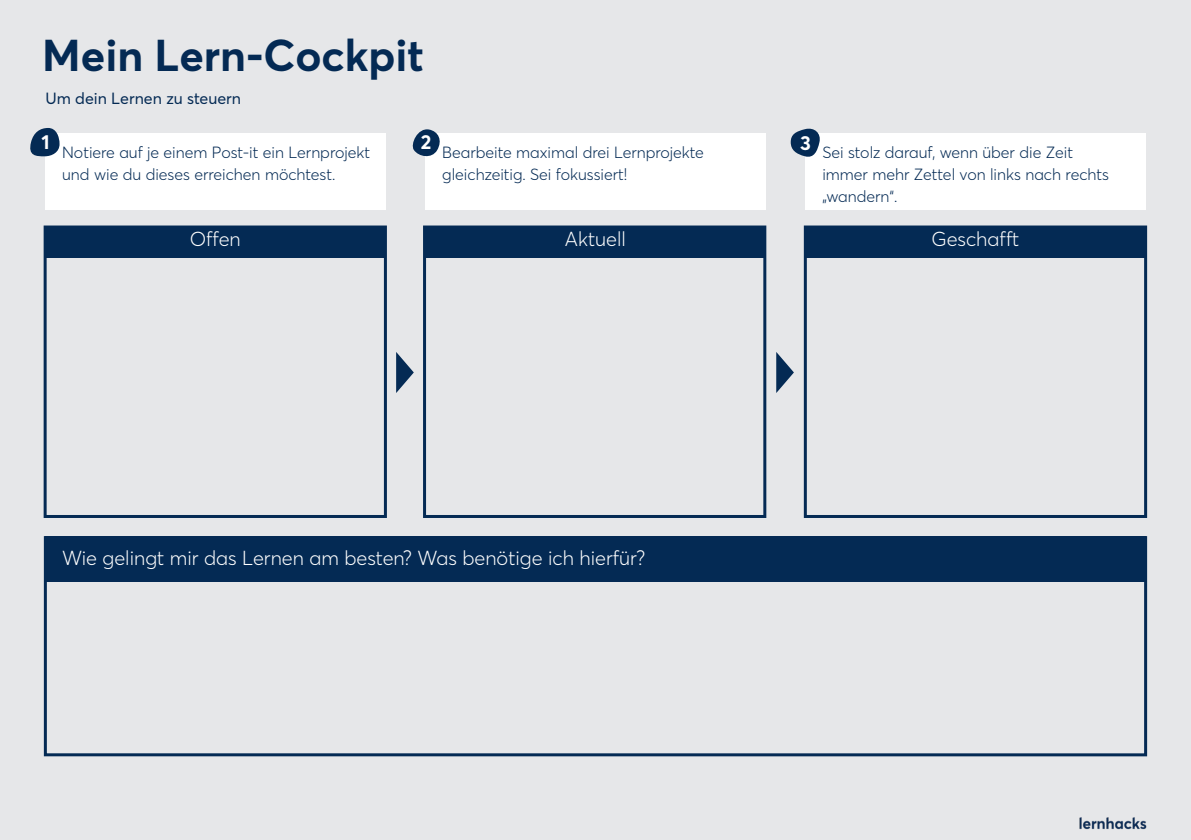
<style>
.page{position:relative;width:1191px;height:840px;background:#fff}
.page>*{position:absolute;margin:0;border:0;box-sizing:border-box;transform-origin:0 0}
.Überschrift_blau{font:700 44px "Averta";color:#042a54}
.Text_10pt__weiß{font:300 20px "Averta";color:#fff}
.Zahlen_grau{font:700 20px "Averta";color:#fff}
.Text_im_Raum_8pt_lin{font:300 16px/22px "Averta";color:#042a54}
.t1{font:16px "Averta";color:#042a54}
</style>
<div class="page">
<div style="left:0;top:0;width:1191px;height:839px;background:#e6e7e9"></div>
<div style="left:45px;top:133px;width:340px;height:77px;background:#fff"></div>
<div style="left:425px;top:133px;width:340px;height:77px;background:#fff"></div>
<div style="left:805px;top:133px;width:340px;height:77px;background:#fff"></div>
<div style="left:423px;top:225px;width:343px;height:292px;border:3px solid #042a54"></div>
<div style="left:804px;top:225px;width:343px;height:292px;border:3px solid #042a54"></div>
<div style="left:44px;top:225px;width:343px;height:292px;border:3px solid #042a54"></div>
<div style="left:45px;top:226px;width:340px;height:31px;background:#042a54"></div>
<div style="left:425px;top:226px;width:340px;height:31px;background:#042a54"></div>
<div style="left:805px;top:226px;width:340px;height:31px;background:#042a54"></div>
<svg style="left:396px;top:352px;width:18px;height:41px"></svg>
<svg style="left:776px;top:352px;width:18px;height:41px"></svg>
<div style="left:44px;top:535px;width:1103px;height:221px;border:3px solid #042a54"></div>
<div style="left:45px;top:536px;width:1100px;height:45px;background:#042a54"></div>
<svg style="left:790px;top:128px;width:30px;height:29px"></svg>
<svg style="left:30px;top:128px;width:30px;height:28px"></svg>
<svg style="left:412px;top:129px;width:28px;height:28px"></svg>
<img style="left:1079px;top:817px;width:68px;height:13px">
<p class="Überschrift_blau" style="left:42px;top:25px;width:383px">Mein Lern-Cockpit</p>
<p class="t1" style="left:45px;top:87px;width:197px">Um dein Lernen zu steuern</p>
<p class="Zahlen_grau" style="left:41px;top:128px;width:10px">1</p>
<p class="Zahlen_grau" style="left:421px;top:128px;width:12px">2</p>
<p class="Zahlen_grau" style="left:800px;top:128px;width:12px">3</p>
<p class="Text_im_Raum_8pt_lin" style="left:62px;top:140px;width:309px">Notiere auf je einem Post-it ein Lernprojekt und wie du dieses erreichen möchtest.</p>
<p class="Text_im_Raum_8pt_lin" style="left:442px;top:140px;width:263px">Bearbeite maximal drei Lernprojekte gleichzeitig. Sei fokussiert!</p>
<p class="Text_im_Raum_8pt_lin" style="left:822px;top:140px;width:288px">Sei stolz darauf, wenn über die Zeit immer mehr Zettel von links nach rechts „wandern“.</p>
<p class="Text_10pt__weiß" style="left:190px;top:225px;width:53px">Offen</p>
<p class="Text_10pt__weiß" style="left:565px;top:225px;width:63px">Aktuell</p>
<p class="Text_10pt__weiß" style="left:931px;top:225px;width:89px">Geschafft</p>
<p class="Text_10pt__weiß" style="left:45px;top:540px;width:584px">Wie gelingt mir das Lernen am besten? Was benötige ich hierfür?</p>
<p class="Text_10pt__weiß" style="left:62px;top:543px;width:584px">Wie gelingt mir das Lernen am besten? Was benötige ich hierfür?</p>
</div>
